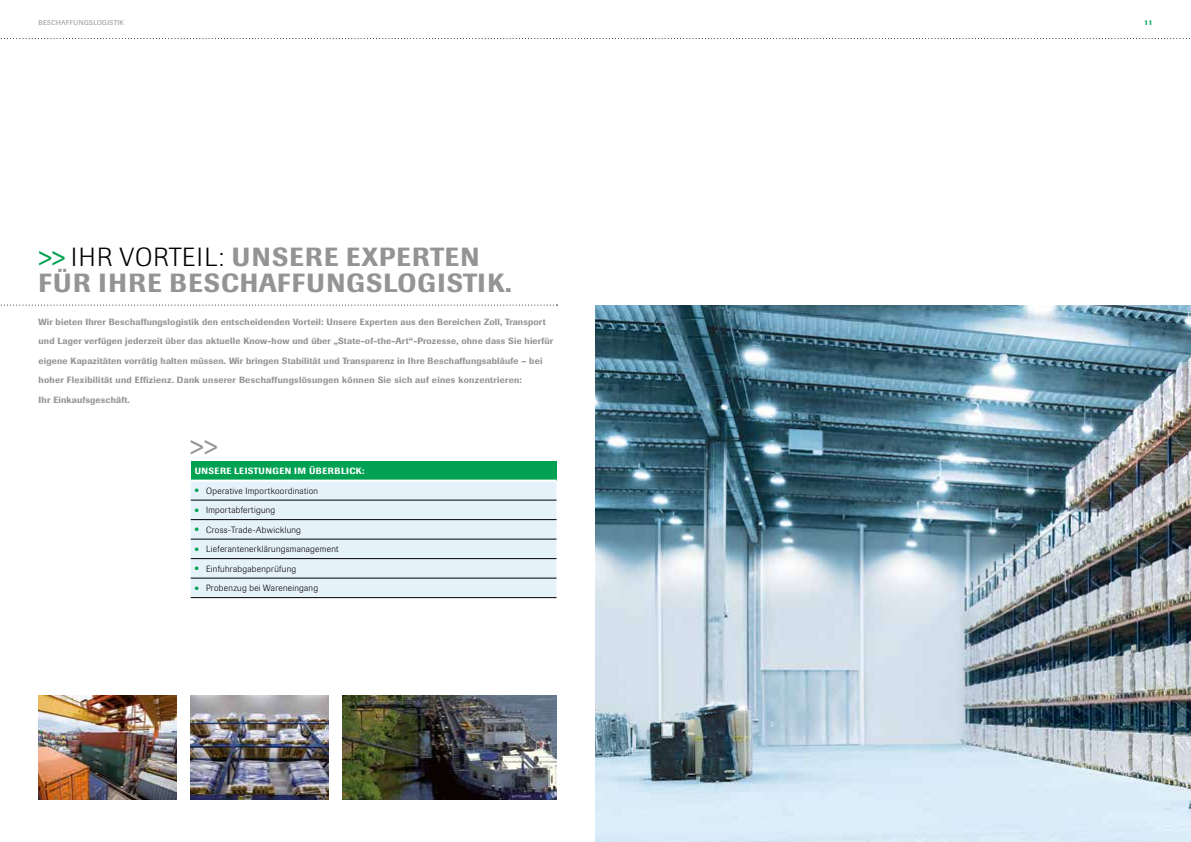
<style>
.page{position:relative;width:1191px;height:842px;background:#fff}
.page>*{position:absolute;margin:0;border:0;box-sizing:border-box;transform-origin:0 0}
.t1{font:500 26px/26px "Imago BQ";letter-spacing:.04em;color:#949494}
.t2{font:26px "Imago BQ";color:#949494}
.t3{font:500 9px/19.5px "Imago BQ";letter-spacing:.02em;color:#949494}
.t4{font:300 9px "Imago BQ";letter-spacing:.035em;color:#000}
.t5{font:500 9px "Imago BQ";letter-spacing:.06em;color:#fff}
.t6{font:7px "Imago BQ";letter-spacing:.05em;color:#949494}
.t7{font:500 7px "Imago BQ";color:#00a153}
.s1{font-weight:400;color:#00a153}
.s2{font-weight:300;color:#000}
</style>
<div class="page">
<img style="left:595px;top:305px;width:596px;height:537px">
<img style="left:191px;top:695px;width:137px;height:104px">
<img style="left:343px;top:695px;width:214px;height:104px">
<img style="left:39px;top:695px;width:137px;height:104px">
<svg style="left:0;top:38px;width:1190px;height:1px"></svg>
<svg style="left:0;top:305px;width:557px;height:1px"></svg>
<div style="left:191px;top:461px;width:365px;height:20px;background:#00a153"></div>
<div style="left:191px;top:482px;width:365px;height:115px;background:#e6f2fa"></div>
<hr style="left:191px;top:480px;width:365px;height:2px;background:#fff">
<hr style="left:191px;top:500px;width:365px;height:1px;background:#000">
<hr style="left:191px;top:519px;width:365px;height:1px;background:#000">
<hr style="left:191px;top:539px;width:365px;height:1px;background:#000">
<hr style="left:191px;top:558px;width:365px;height:1px;background:#000">
<hr style="left:191px;top:578px;width:365px;height:1px;background:#000">
<hr style="left:191px;top:597px;width:365px;height:1px;background:#000">
<p class="t6" style="left:39px;top:19px;width:87px">BESCHAFFUNGSLOGISTIK</p>
<p class="t7" style="left:1144px;top:18px;width:10px">11</p>
<h1 class="t1" style="left:36px;top:244px;width:478px"><span class="s1">&gt;&gt;</span><span class="s2">IHR VORTEIL:</span> UNSERE EXPERTEN<br>FÜR IHRE BESCHAFFUNGSLOGISTIK.</h1>
<p class="t3" style="left:39px;top:312px;width:516px">Wir bieten Ihrer Beschaffungslogistik den entscheidenden Vorteil: Unsere Experten aus den Bereichen Zoll, Transport und Lager verfügen jederzeit über das aktuelle Know-how und über „State-of-the-Art“-Prozesse, ohne dass Sie hierfür eigene Kapazitäten vorrätig halten müssen. Wir bringen Stabilität und Transparenz in Ihre Beschaffungsabläufe – bei hoher Flexibilität und Effizienz. Dank unserer Beschaffungslösungen können Sie sich auf eines konzentrieren:<br>Ihr Einkaufsgeschäft.</p>
<h1 class="t2" style="left:187px;top:430px;width:34px">&gt;&gt;</h1>
<p class="t5" style="left:195px;top:465px;width:171px">UNSERE LEISTUNGEN IM ÜBERBLICK:</p>
<p class="t4" style="left:195px;top:485px;width:125px"><sup>●</sup> Operative Importkoordination</p>
<p class="t4" style="left:195px;top:505px;width:82px"><sup>●</sup> Importabfertigung</p>
<p class="t4" style="left:195px;top:524px;width:108px"><sup>●</sup> Cross-Trade-Abwicklung</p>
<p class="t4" style="left:195px;top:544px;width:145px"><sup>●</sup> Lieferantenerklärungsmanagement</p>
<p class="t4" style="left:195px;top:563px;width:103px"><sup>●</sup> Einfuhrabgabenprüfung</p>
<p class="t4" style="left:195px;top:583px;width:125px"><sup>●</sup> Probenzug bei Wareneingang</p>
</div>
